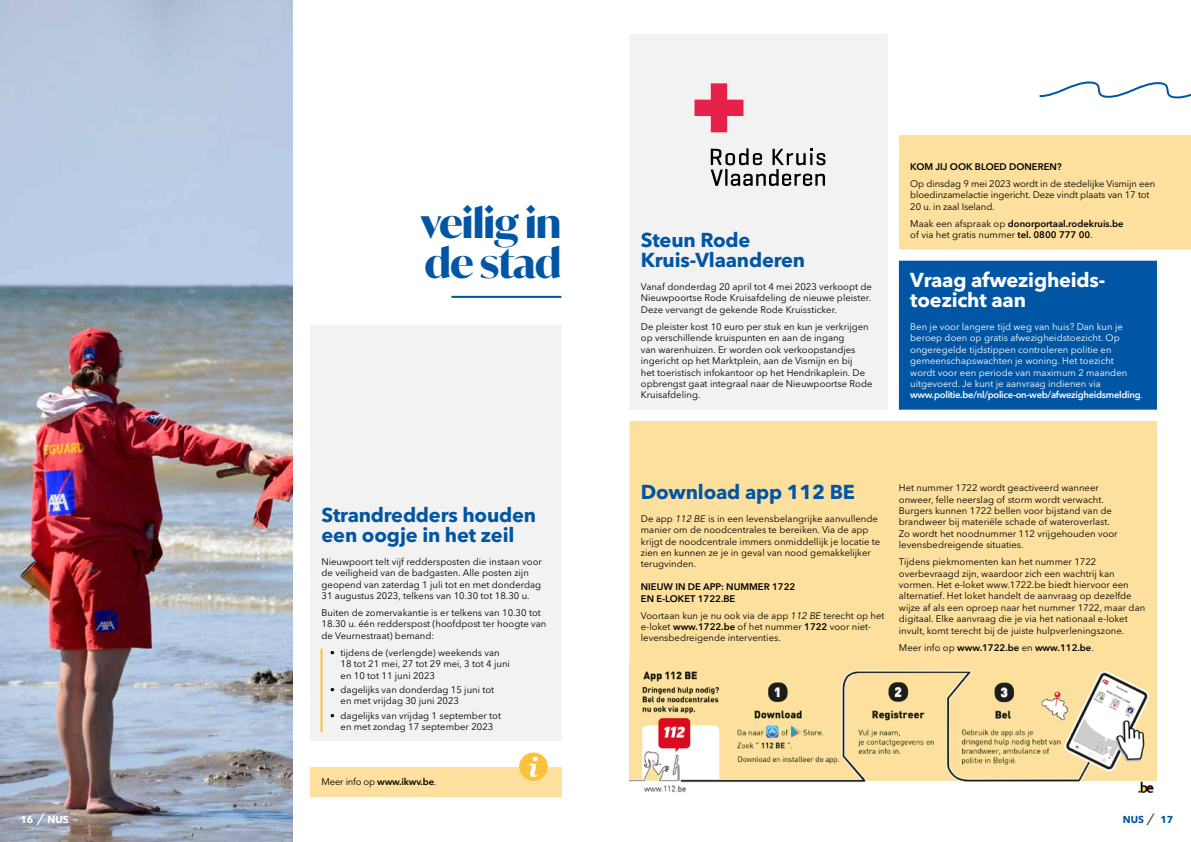
<style>
.page{position:relative;width:1191px;height:842px;background:#fff}
.page>*{position:absolute;margin:0;border:0;box-sizing:border-box;transform-origin:0 0}
.t1{font:700 40px "Ivy Mode";letter-spacing:-.02em;color:#0056a4}
.t2{font:700 20px/20px "Avenir Next LT Pro";letter-spacing:-.01em;color:#0056a4}
.t3{font:700 20px/20px "Avenir Next LT Pro";letter-spacing:-.01em;color:#fff}
.t4{font:700 10px "Avenir Next LT Pro";color:#0056a4}
.t5{font:700 10px "Avenir Next LT Pro";color:#fff}
.t6{font:9.5px/11.4px "Avenir Next LT Pro";color:#000}
.t7{font:9.5px/11.4px "Avenir Next LT Pro";color:#fff}
.t8{font:600 9.5px/11.4px "Avenir Next LT Pro";color:#000}
.t9{font:9.5px "Avenir Next LT Pro";letter-spacing:-.02em;color:#000}
.s1{font-weight:400;font-size:16px}
.s2{font-weight:600}
.s3{font-weight:400}
.s4{font-style:italic}
.s5{font-weight:400;font-size:16px;color:#575756}
</style>
<div class="page">
<img style="left:0;top:0;width:292px;height:842px">
<div style="left:310px;top:325px;width:251px;height:416px;background:#f2f2f2"></div>
<hr style="left:320px;top:649px;width:2px;height:83px;background:#fcc23d">
<div style="left:630px;top:34px;width:257px;height:375px;background:#f2f2f2"></div>
<div style="left:899px;top:135px;width:292px;height:114px;background:#fde09e"></div>
<hr style="left:451px;top:296px;width:110px;height:2px;background:#0056a4">
<div style="left:899px;top:261px;width:258px;height:149px;background:#0056a4"></div>
<div style="left:629px;top:421px;width:528px;height:241px;background:#fde09e"></div>
<div style="left:310px;top:767px;width:251px;height:30px;background:#fde09e"></div>
<svg style="left:519px;top:752px;width:29px;height:29px"></svg>
<svg style="left:1039px;top:81px;width:152px;height:18px"></svg>
<img style="left:629px;top:662px;width:528px;height:131px">
<svg style="left:694px;top:83px;width:49px;height:49px"></svg>
<svg style="left:710px;top:148px;width:115px;height:38px"></svg>
<p class="t5" style="left:20px;top:813px;width:50px">16 <span class="s1">/</span> NUS</p>
<h1 class="t1" style="left:421px;top:197px;width:142px">veilig in</h1>
<h1 class="t1" style="left:424px;top:237px;width:138px">de stad</h1>
<h2 class="t2" style="left:321px;top:505px;width:216px">Strandredders houden een oogje in het zeil</h2>
<p class="t6" style="left:321px;top:556px;width:222px">Nieuwpoort telt vijf reddersposten die instaan voor de veiligheid van de badgasten. Alle posten zijn geopend van zaterdag 1 juli tot en met donderdag 31 augustus 2023, telkens van 10.30 tot 18.30 u.</p>
<p class="t6" style="left:321px;top:607px;width:226px">Buiten de zomervakantie is er telkens van 10.30 tot<br>18.30 u. één redderspost (hoofdpost ter hoogte van de Veurnestraat) bemand:</p>
<p class="t6" style="left:340px;top:647px;width:171px;text-indent:-10px">• tijdens de (verlengde) weekends van<br>18 tot 21 mei, 27 tot 29 mei, 3 tot 4 juni en 10 tot 11 juni 2023</p>
<p class="t6" style="left:340px;top:684px;width:155px;text-indent:-10px">• dagelijks van donderdag 15 juni tot en met vrijdag 30 juni 2023</p>
<p class="t6" style="left:330px;top:710px;width:172px;text-align:center">• dagelijks van vrijdag 1 september tot en met zondag 17 september 2023</p>
<p class="t9" style="left:321px;top:776px;width:116px">Meer info op <span class="s2">www.ikwv.be</span>.</p>
<h2 class="t2" style="left:641px;top:230px;width:166px">Steun Rode<br>Kruis-Vlaanderen</h2>
<p class="t6" style="left:641px;top:281px;width:233px;text-align:justify">Vanaf donderdag 20 april tot 4 mei 2023 verkoopt de Nieuwpoortse Rode Kruisafdeling de nieuwe pleister.<br>Deze vervangt de gekende Rode Kruissticker.</p>
<p class="t6" style="left:641px;top:321px;width:233px">De pleister kost 10 euro per stuk en kun je verkrijgen op verschillende kruispunten en aan de ingang<br>van warenhuizen. Er worden ook verkoopstandjes ingericht op het Marktplein, aan de Vismijn en bij<br>het toeristisch infokantoor op het Hendrikaplein. De opbrengst gaat integraal naar de Nieuwpoortse Rode Kruisafdeling.</p>
<p class="t8" style="left:910px;top:161px;width:153px">KOM JIJ OOK BLOED DONEREN?</p>
<p class="t6" style="left:910px;top:178px;width:247px">Op dinsdag 9 mei 2023 wordt in de stedelijke Vismijn een bloedinzamelactie ingericht. Deze vindt plaats van 17 tot<br>20 u. in zaal Iseland.</p>
<p class="t8" style="left:910px;top:218px;width:215px"><span class="s3">Maak een afspraak op</span> donorportaal.rodekruis.be</p>
<p class="t6" style="left:910px;top:229px;width:184px">of via het gratis nummer <span class="s2">tel. 0800 777 00</span>.</p>
<h2 class="t3" style="left:910px;top:270px;width:195px">Vraag afwezigheids&shy;toezicht aan</h2>
<p class="t7" style="left:910px;top:321px;width:234px">Ben je voor langere tijd weg van huis? Dan kun je beroep doen op gratis afwezigheidstoezicht. Op ongeregelde tijdstippen controleren politie en gemeenschapswachten je woning. Het toezicht<br>wordt voor een periode van maximum 2 maanden uitgevoerd. Je kunt je aanvraag indienen via <span class="s2">www.politie.be/nl/police-on-web/afwezigheidsmelding</span>.</p>
<h2 class="t2" style="left:641px;top:482px;width:216px">Download app 112 BE</h2>
<p class="t6" style="left:641px;top:513px;width:241px">De app <span class="s4">112 BE</span> is in een levensbelangrijke aanvullende manier om de noodcentrales te bereiken. Via de app krijgt de noodcentrale immers onmiddellijk je locatie te zien en kunnen ze je in geval van nood gemakkelijker terugvinden.</p>
<p class="t8" style="left:641px;top:581px;width:156px">NIEUW IN DE APP: NUMMER 1722<br>EN E-LOKET 1722.BE</p>
<p class="t6" style="left:641px;top:610px;width:245px">Voortaan kun je nu ook via de app <span class="s4">112 BE</span> terecht op het e-loket <span class="s2">www.1722.be</span> of het nummer <span class="s2">1722</span> voor niet&shy;levensbedreigende interventies.</p>
<p class="t6" style="left:899px;top:482px;width:220px">Het nummer 1722 wordt geactiveerd wanneer onweer, felle neerslag of storm wordt verwacht.<br>Burgers kunnen 1722 bellen voor bijstand van de brandweer bij materiële schade of wateroverlast.<br>Zo wordt het noodnummer 112 vrijgehouden voor levensbedreigende situaties.</p>
<p class="t6" style="left:899px;top:556px;width:248px">Tijdens piekmomenten kan het nummer 1722 overbevraagd zijn, waardoor zich een wachtrij kan vormen. Het e-loket www.1722.be biedt hiervoor een alternatief. Het loket handelt de aanvraag op dezelfde wijze af als een oproep naar het nummer 1722, maar dan digitaal. Elke aanvraag die je via het nationaal e-loket invult, komt terecht bij de juiste hulpverleningszone.</p>
<p class="t8" style="left:899px;top:642px;width:196px"><span class="s3">Meer info op</span> www.1722.be <span class="s3">en</span> www.112.be<span class="s3">.</span></p>
<p class="t4" style="left:1122px;top:813px;width:52px">NUS <span class="s5">/</span> 17</p>
</div>
